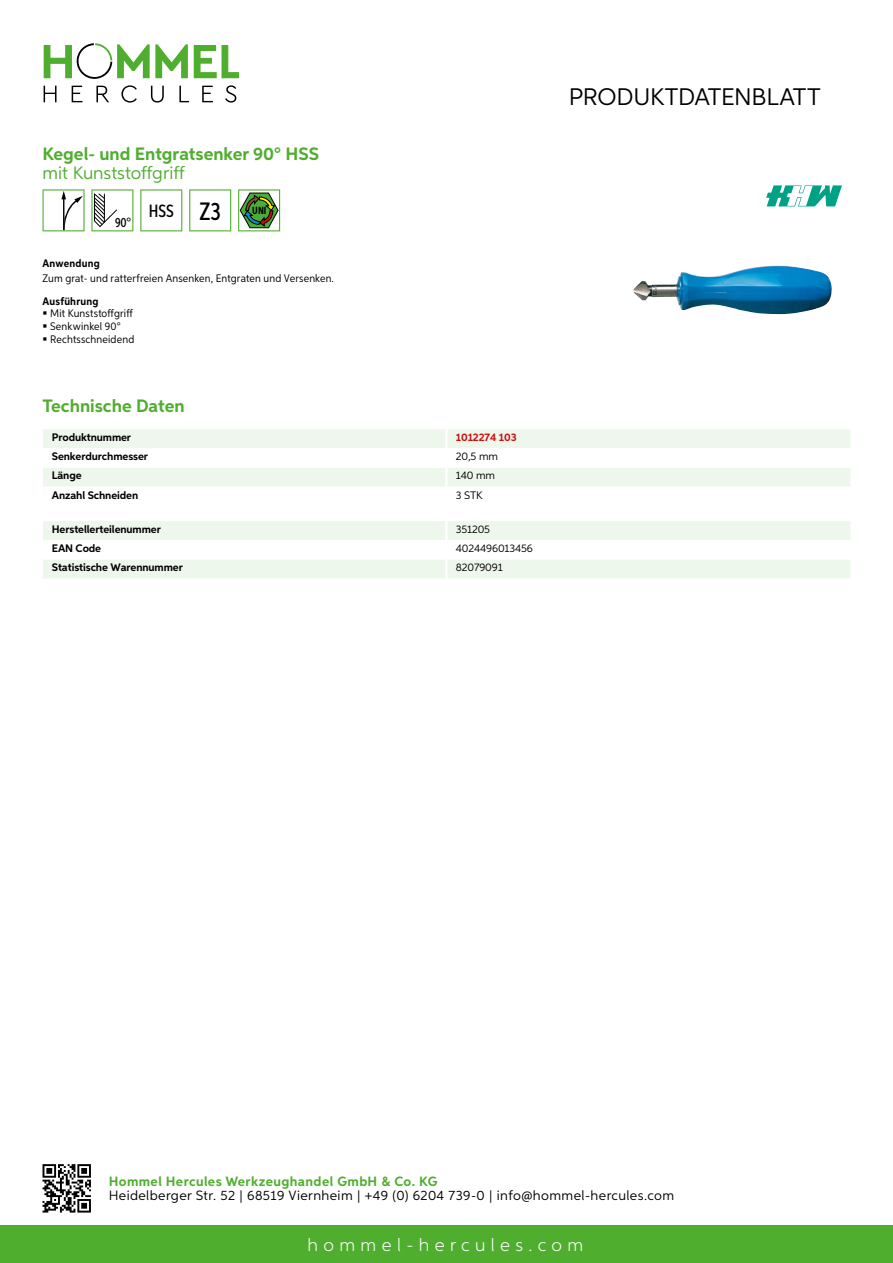
<style>
.page{position:relative;width:893px;height:1263px;background:#fff}
.page>*{position:absolute;margin:0;border:0;box-sizing:border-box;transform-origin:0 0}
.t1{font:24px "Aspira";letter-spacing:-.01em;color:#000}
.t2{font:700 18px "Aspira";color:#50ae2f}
.t3{font:300 18px "Aspira";letter-spacing:.3em;color:#fff}
.t4{font:18px "Aspira";color:#50ae2f}
.t5{font:500 17.85px "Aspira XX Nar";color:#000}
.t6{font:13.5px "Aspira";letter-spacing:.03em;color:#000}
.t7{font:700 13.5px "Aspira";letter-spacing:.03em;color:#50ae2f}
.t8{font:500 13.35px "Aspira XX Nar";color:#000}
.t9{font:700 10.95px "Aspira";letter-spacing:-.01em;color:#000}
.t10{font:10.95px/12.8px "Aspira Nar";letter-spacing:.015em;color:#000}
.t11{font:10.95px "Aspira";letter-spacing:-.01em;color:#000}
.t12{font:700 10.95px "Aspira Nar";letter-spacing:.02em;color:#000}
.t13{font:700 10.95px "Aspira";letter-spacing:-.01em;color:#cd1013}
.t14{font:700 10.35px "Aspira XX Nar";color:#000}
.s1{font-size:25.2px}
</style>
<div class="page">
<div style="left:0;top:1226px;width:893px;height:37px;background:#50ae2f"></div>
<svg style="left:43px;top:1164px;width:48px;height:48px"></svg>
<svg style="left:194px;top:45px;width:45px;height:33px"></svg>
<svg style="left:44px;top:43px;width:144px;height:36px"></svg>
<svg style="left:44px;top:86px;width:13px;height:16px"></svg>
<svg style="left:72px;top:86px;width:10px;height:16px"></svg>
<svg style="left:96px;top:86px;width:13px;height:16px"></svg>
<svg style="left:121px;top:85px;width:16px;height:18px"></svg>
<svg style="left:151px;top:86px;width:13px;height:17px"></svg>
<svg style="left:179px;top:86px;width:10px;height:16px"></svg>
<svg style="left:202px;top:86px;width:11px;height:16px"></svg>
<svg style="left:225px;top:85px;width:11px;height:18px"></svg>
<div style="left:43px;top:429px;width:807px;height:19px;background:#eef7eb"></div>
<div style="left:43px;top:468px;width:807px;height:18px;background:#eef7eb"></div>
<hr style="left:445px;top:429px;width:3px;height:19px;background:#fff">
<hr style="left:445px;top:467px;width:3px;height:20px;background:#fff">
<svg style="left:43px;top:521px;width:807px;height:58px"></svg>
<hr style="left:445px;top:559px;width:3px;height:20px;background:#fff">
<svg style="left:43px;top:189px;width:42px;height:42px"></svg>
<svg style="left:91px;top:189px;width:42px;height:42px"></svg>
<svg style="left:140px;top:189px;width:42px;height:42px"></svg>
<svg style="left:189px;top:189px;width:42px;height:42px"></svg>
<svg style="left:238px;top:189px;width:42px;height:42px"></svg>
<img style="left:633px;top:266px;width:199px;height:49px">
<svg style="left:766px;top:185px;width:76px;height:21px"></svg>
<h2 class="t2" style="left:43px;top:142px;width:278px">Kegel- und Entgratsenker 90° HSS</h2>
<h2 class="t4" style="left:43px;top:162px;width:144px">mit Kunststoffgriff</h2>
<p class="t8" style="left:115px;top:215px;width:18px">90°</p>
<h3 class="t5" style="left:149px;top:200px;width:74px">HSS <span class="s1">Z3</span></h3>
<p class="t14" style="left:252px;top:205px;width:16px">UNI</p>
<p class="t12" style="left:43px;top:257px;width:59px">Anwendung</p>
<p class="t10" style="left:43px;top:272px;width:293px">Zum grat- und ratterfreien Ansenken, Entgraten und Versenken.</p>
<p class="t12" style="left:43px;top:294px;width:58px">Ausführung</p>
<p class="t10" style="left:50px;top:307px;width:86px">Mit Kunststoffgriff<br>Senkwinkel 90°<br>Rechtsschneidend</p>
<h2 class="t2" style="left:43px;top:395px;width:144px">Technische Daten</h2>
<p class="t9" style="left:52px;top:431px;width:81px">Produktnummer</p>
<p class="t13" style="left:456px;top:431px;width:62px">1012274 103</p>
<p class="t9" style="left:52px;top:450px;width:98px">Senkerdurchmesser</p>
<p class="t11" style="left:456px;top:450px;width:44px">20,5 mm</p>
<p class="t9" style="left:52px;top:469px;width:31px">Länge</p>
<p class="t11" style="left:456px;top:469px;width:41px">140 mm</p>
<p class="t9" style="left:52px;top:488px;width:88px">Anzahl Schneiden</p>
<p class="t11" style="left:456px;top:488px;width:22px">3 STK</p>
<p class="t9" style="left:52px;top:523px;width:111px">Herstellerteilenummer</p>
<p class="t11" style="left:456px;top:523px;width:36px">351205</p>
<p class="t9" style="left:52px;top:542px;width:51px">EAN Code</p>
<p class="t11" style="left:456px;top:542px;width:79px">4024496013456</p>
<p class="t9" style="left:52px;top:561px;width:132px">Statistische Warennummer</p>
<p class="t11" style="left:456px;top:561px;width:48px">82079091</p>
<h1 class="t1" style="left:569px;top:82px;width:253px">Produktdatenblatt</h1>
<p class="t7" style="left:109px;top:1172px;width:330px">Hommel Hercules Werkzeughandel GmbH &amp; Co. KG</p>
<p class="t6" style="left:109px;top:1187px;width:567px">Heidelberger Str. 52 | 68519 Viernheim | +49 (0) 6204 739-0 | info@hommel-hercules.com</p>
<h2 class="t3" style="left:307px;top:1234px;width:277px">hommel-hercules.com</h2>
</div>
